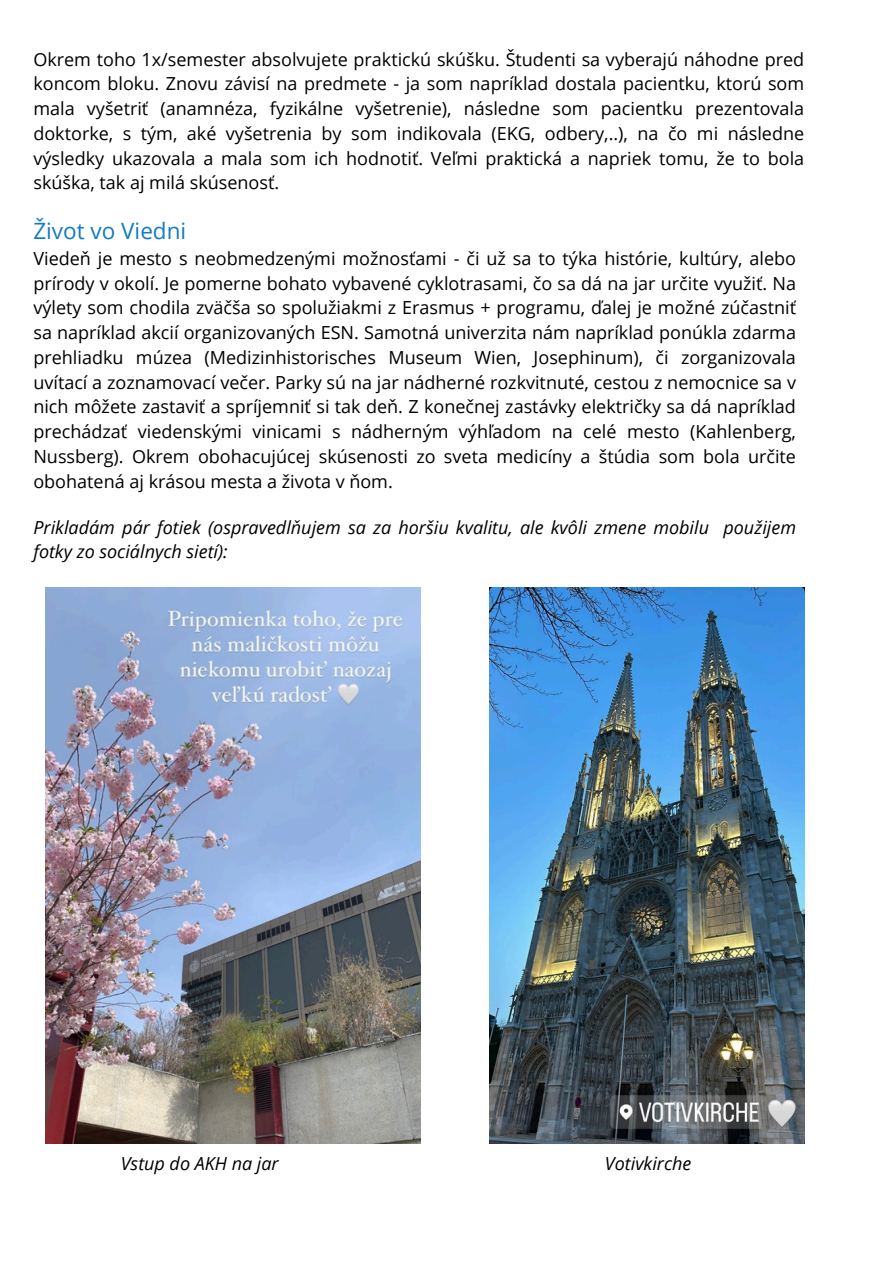
<style>
.page{position:relative;width:894px;height:1264px;background:#fff}
.page>*{position:absolute;margin:0;border:0;box-sizing:border-box;transform-origin:0 0}
.t1{font:22.5px "Open Sans";color:#117cc3}
.t2{font:18px/24.8px "Open Sans";color:#000;text-align:justify}
.t3{font:italic 18px/24.8px "Open Sans";color:#000}
</style>
<div class="page">
<img style="left:46px;top:587px;width:374px;height:555px">
<img style="left:489px;top:587px;width:315px;height:555px">
<p class="t2" style="left:33px;top:46px;width:772px">Okrem toho 1x/semester absolvujete praktickú skúšku. Študenti sa vyberajú náhodne pred koncom bloku. Znovu závisí na predmete - ja som napríklad dostala pacientku, ktorú som mala vyšetriť (anamnéza, fyzikálne vyšetrenie), následne som pacientku prezentovala doktorke, s tým, aké vyšetrenia by som indikovala (EKG, odbery,..), na čo mi následne výsledky ukazovala a mala som ich hodnotiť. Veľmi praktická a napriek tomu, že to bola skúška, tak aj milá skúsenosť.</p>
<h1 class="t1" style="left:33px;top:215px;width:154px">Život vo Viedni</h1>
<p class="t2" style="left:33px;top:245px;width:764px">Viedeň je mesto s neobmedzenými možnosťami - či už sa to týka histórie, kultúry, alebo prírody v okolí. Je pomerne bohato vybavené cyklotrasami, čo sa dá na jar určite využiť. Na výlety som chodila zväčša so spolužiakmi z Erasmus + programu, ďalej je možné zúčastniť sa napríklad akcií organizovaných ESN. Samotná univerzita nám napríklad ponúkla zdarma prehliadku múzea (Medizinhistorisches Museum Wien, Josephinum), či zorganizovala uvítací a zoznamovací večer. Parky sú na jar nádherné rozkvitnuté, cestou z nemocnice sa v nich môžete zastaviť a spríjemniť si tak deň. Z konečnej zastávky električky sa dá napríklad prechádzať viedenskými vinicami s nádherným výhľadom na celé mesto (Kahlenberg, Nussberg). Okrem obohacujúcej skúsenosti zo sveta medicíny a štúdia som bola určite obohatená aj krásou mesta a života v ňom.</p>
<p class="t3" style="left:33px;top:514px;width:764px">Prikladám pár fotiek (ospravedlňujem sa za horšiu kvalitu, ale kvôli zmene mobilu použijem fotky zo sociálnych sietí):</p>
<p class="t3" style="left:121px;top:1150px;width:159px">Vstup do AKH na jar</p>
<p class="t3" style="left:604px;top:1150px;width:88px">Votivkirche</p>
</div>
